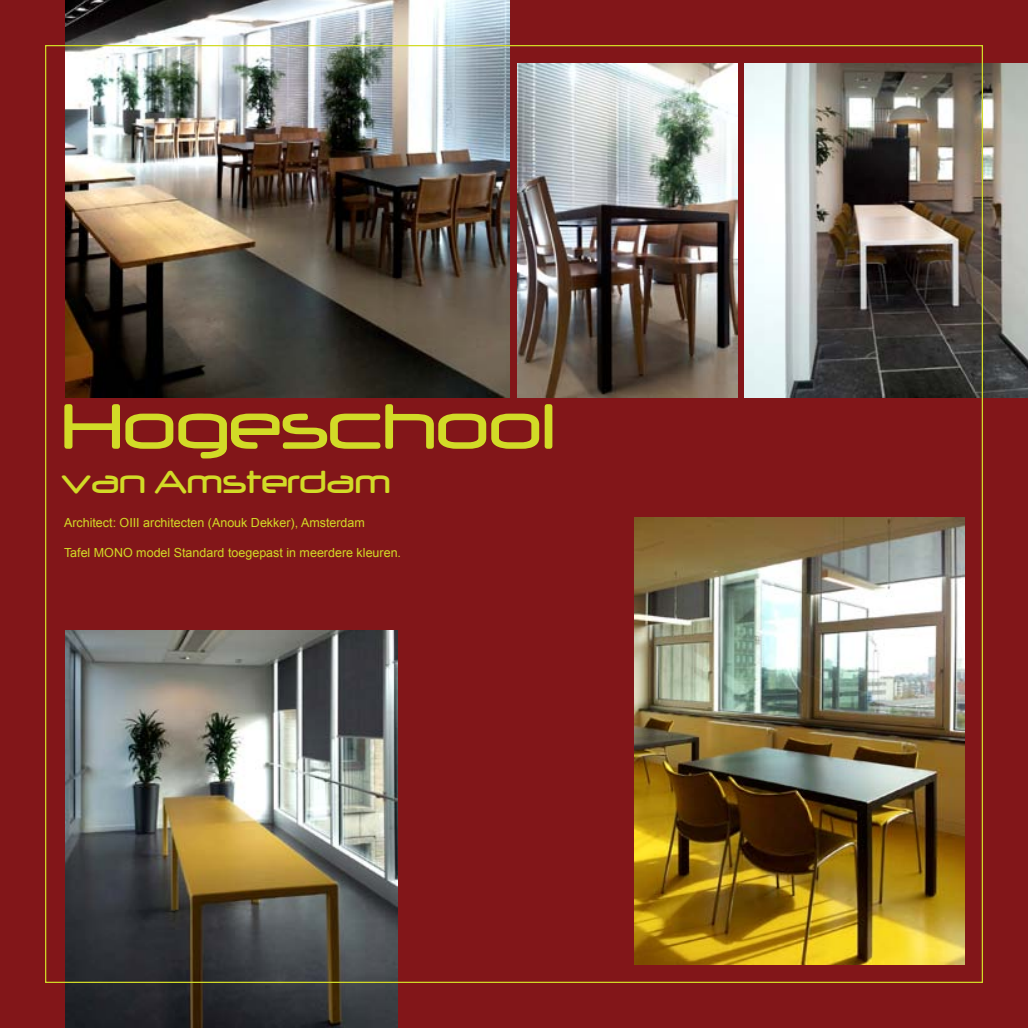
<style>
.page{position:relative;width:1028px;height:1028px;background:#821619}
.page>*{position:absolute;margin:0;border:0;box-sizing:border-box;transform-origin:0 0}
.t1{font:75px "Neuropol";color:#d2db27}
.t2{font:37.5px "Neuropol";color:#d2db27}
.t3{font:12.5px "Arial";color:#d2db27}
</style>
<div class="page">
<img style="left:744px;top:64px;width:284px;height:333px">
<img style="left:65px;top:0;width:444px;height:397px">
<img style="left:517px;top:64px;width:220px;height:333px">
<img style="left:634px;top:517px;width:330px;height:447px">
<img style="left:65px;top:631px;width:332px;height:397px">
<h1 class="t1" style="left:62px;top:386px;width:495px">Hogeschool</h1>
<h2 class="t2" style="left:62px;top:462px;width:330px">van Amsterdam</h2>
<p class="t3" style="left:64px;top:514px;width:302px">Architect: OIII architecten (Anouk Dekker), Amsterdam</p>
<p class="t3" style="left:64px;top:544px;width:338px">Tafel MONO model Standard toegepast in meerdere kleuren.</p>
</div>
